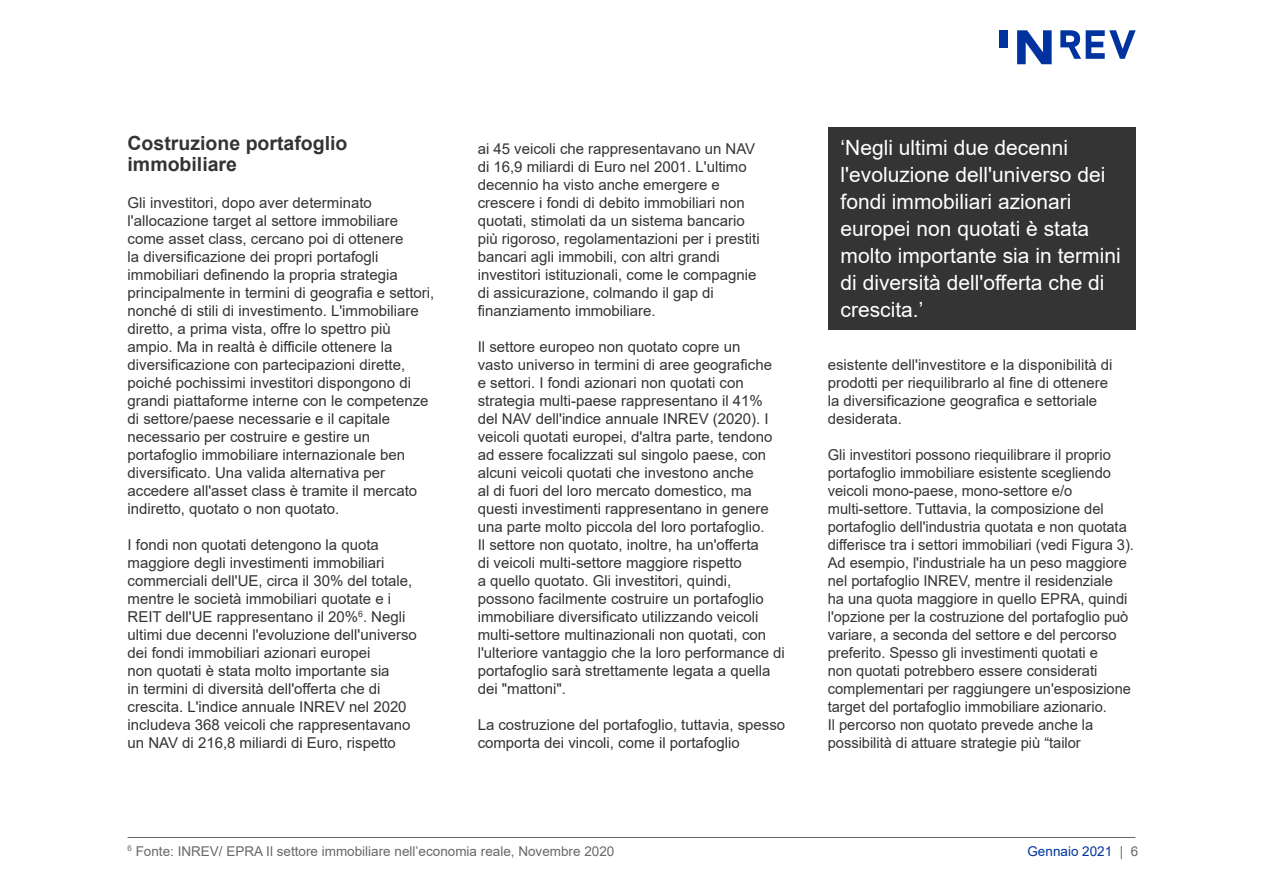
<style>
.page{position:relative;width:1263px;height:893px;background:#fff}
.page>*{position:absolute;margin:0;border:0;box-sizing:border-box;transform-origin:0 0}
.Soundbites_smaller_1{font:21px/27px "Arial";color:#fff}
.Section_heading_13_1{font:700 19.5px/21px "Arial";color:#343434}
.Body_text_10_12{font:15px/18px "Arial";color:#343434}
.Reference_text_9_12{font:13.5px "Arial";color:#686868}
.Body_text_10_12-2{font:13.5px "Arial";color:#0033a0}
.s1{color:#686868}
</style>
<div class="page">
<svg style="left:999px;top:30px;width:137px;height:35px"></svg>
<div style="left:828px;top:127px;width:307px;height:203px;background:#343434"></div>
<hr style="left:128px;top:837px;width:1007px;height:1px;background:#686868">
<p class="Section_heading_13_1" style="left:128px;top:133px;width:221px">Costruzione portafoglio immobiliare</p>
<p class="Body_text_10_12" style="left:128px;top:193px;width:308px">Gli investitori, dopo aver determinato l'allocazione target al settore immobiliare come asset class, cercano poi di ottenere<br>la diversificazione dei propri portafogli immobiliari definendo la propria strategia principalmente in termini di geografia e settori, nonché di stili di investimento. L'immobiliare diretto, a prima vista, offre lo spettro più ampio. Ma in realtà è difficile ottenere la diversificazione con partecipazioni dirette, poiché pochissimi investitori dispongono di grandi piattaforme interne con le competenze di settore/paese necessarie e il capitale necessario per costruire e gestire un portafoglio immobiliare internazionale ben diversificato. Una valida alternativa per accedere all'asset class è tramite il mercato indiretto, quotato o non quotato.</p>
<p class="Body_text_10_12" style="left:128px;top:535px;width:291px">I fondi non quotati detengono la quota maggiore degli investimenti immobiliari commerciali dell'UE, circa il 30% del totale, mentre le società immobiliari quotate e i REIT dell'UE rappresentano il 20%<sup>6</sup>. Negli ultimi due decenni l'evoluzione dell'universo dei fondi immobiliari azionari europei<br>non quotati è stata molto importante sia<br>in termini di diversità dell'offerta che di crescita. L'indice annuale INREV nel 2020 includeva 368 veicoli che rappresentavano un NAV di 216,8 miliardi di Euro, rispetto</p>
<p class="Body_text_10_12" style="left:478px;top:139px;width:283px">ai 45 veicoli che rappresentavano un NAV di 16,9 miliardi di Euro nel 2001. L'ultimo decennio ha visto anche emergere e crescere i fondi di debito immobiliari non quotati, stimolati da un sistema bancario più rigoroso, regolamentazioni per i prestiti bancari agli immobili, con altri grandi investitori istituzionali, come le compagnie di assicurazione, colmando il gap di finanziamento immobiliare.</p>
<p class="Body_text_10_12" style="left:478px;top:337px;width:309px">Il settore europeo non quotato copre un<br>vasto universo in termini di aree geografiche<br>e settori. I fondi azionari non quotati con strategia multi-paese rappresentano il 41% del NAV dell'indice annuale INREV (2020). I veicoli quotati europei, d'altra parte, tendono ad essere focalizzati sul singolo paese, con alcuni veicoli quotati che investono anche<br>al di fuori del loro mercato domestico, ma questi investimenti rappresentano in genere una parte molto piccola del loro portafoglio.<br>Il settore non quotato, inoltre, ha un'offerta<br>di veicoli multi-settore maggiore rispetto<br>a quello quotato. Gli investitori, quindi, possono facilmente costruire un portafoglio immobiliare diversificato utilizzando veicoli multi-settore multinazionali non quotati, con l'ulteriore vantaggio che la loro performance di portafoglio sarà strettamente legata a quella dei "mattoni".</p>
<p class="Body_text_10_12" style="left:478px;top:715px;width:309px">La costruzione del portafoglio, tuttavia, spesso comporta dei vincoli, come il portafoglio</p>
<p class="Soundbites_smaller_1" style="left:840px;top:134px;width:282px">‘Negli ultimi due decenni l'evoluzione dell'universo dei fondi immobiliari azionari europei non quotati è stata molto importante sia in termini di diversità dell'offerta che di crescita.’</p>
<p class="Body_text_10_12" style="left:828px;top:355px;width:286px">esistente dell'investitore e la disponibilità di prodotti per riequilibrarlo al fine di ottenere la diversificazione geografica e settoriale desiderata.</p>
<p class="Body_text_10_12" style="left:828px;top:445px;width:308px">Gli investitori possono riequilibrare il proprio portafoglio immobiliare esistente scegliendo veicoli mono-paese, mono-settore e/o multi-settore. Tuttavia, la composizione del portafoglio dell'industria quotata e non quotata differisce tra i settori immobiliari (vedi Figura 3).<br>Ad esempio, l'industriale ha un peso maggiore nel portafoglio INREV, mentre il residenziale<br>ha una quota maggiore in quello EPRA, quindi l'opzione per la costruzione del portafoglio può variare, a seconda del settore e del percorso preferito. Spesso gli investimenti quotati e<br>non quotati potrebbero essere considerati complementari per raggiungere un'esposizione target del portafoglio immobiliare azionario.<br>Il percorso non quotato prevede anche la possibilità di attuare strategie più “tailor</p>
<p class="Reference_text_9_12" style="left:128px;top:842px;width:488px"><sup>6</sup> Fonte: INREV/ EPRA Il settore immobiliare nell’economia reale, Novembre 2020</p>
<p class="Body_text_10_12-2" style="left:1027px;top:842px;width:112px">Gennaio 2021 <span class="s1">| 6</span></p>
</div>
